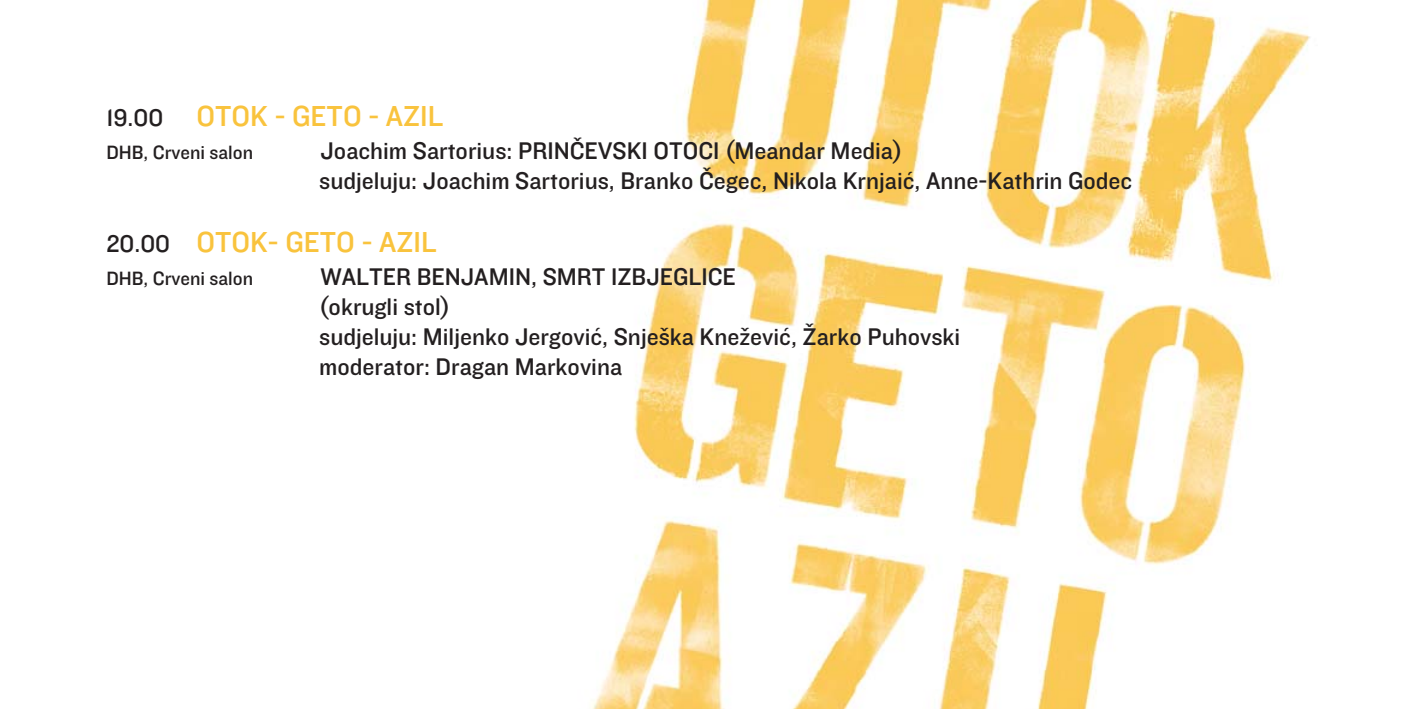
<style>
.page{position:relative;width:1418px;height:709px;background:#fff}
.page>*{position:absolute;margin:0;border:0;box-sizing:border-box;transform-origin:0 0}
.t1{font:500 30px "Knock 31 ps";color:#f9c33d}
.t2{font:500 25px/30px "Knock 31 ps";color:#231f20}
.t3{font:500 20px "Knock 31 ps";color:#231f20}
.s1{font-size:25px;color:#231f20}
</style>
<div class="page">
<img style="left:591px;top:0;width:719px;height:709px">
<p class="t1" style="left:106px;top:106px;width:338px"><span class="s1">19.00</span> OTOK - GETO - AZIL</p>
<p class="t3" style="left:106px;top:146px;width:148px">DHB, Crveni salon</p>
<p class="t2" style="left:319px;top:138px;width:814px">Joachim Sartorius: PRINČEVSKI OTOCI (Meandar Media)<br>sudjeluju: Joachim Sartorius, Branko Čegec, Nikola Krnjaić, Anne-Kathrin Godec</p>
<p class="t1" style="left:106px;top:232px;width:332px"><span class="s1">20.00</span> OTOK- GETO - AZIL</p>
<p class="t3" style="left:106px;top:272px;width:148px">DHB, Crveni salon</p>
<p class="t2" style="left:319px;top:264px;width:642px">WALTER BENJAMIN, SMRT IZBJEGLICE<br>(okrugli stol)<br>sudjeluju: Miljenko Jergović, Snješka Knežević, Žarko Puhovski moderator: Dragan Markovina</p>
</div>
